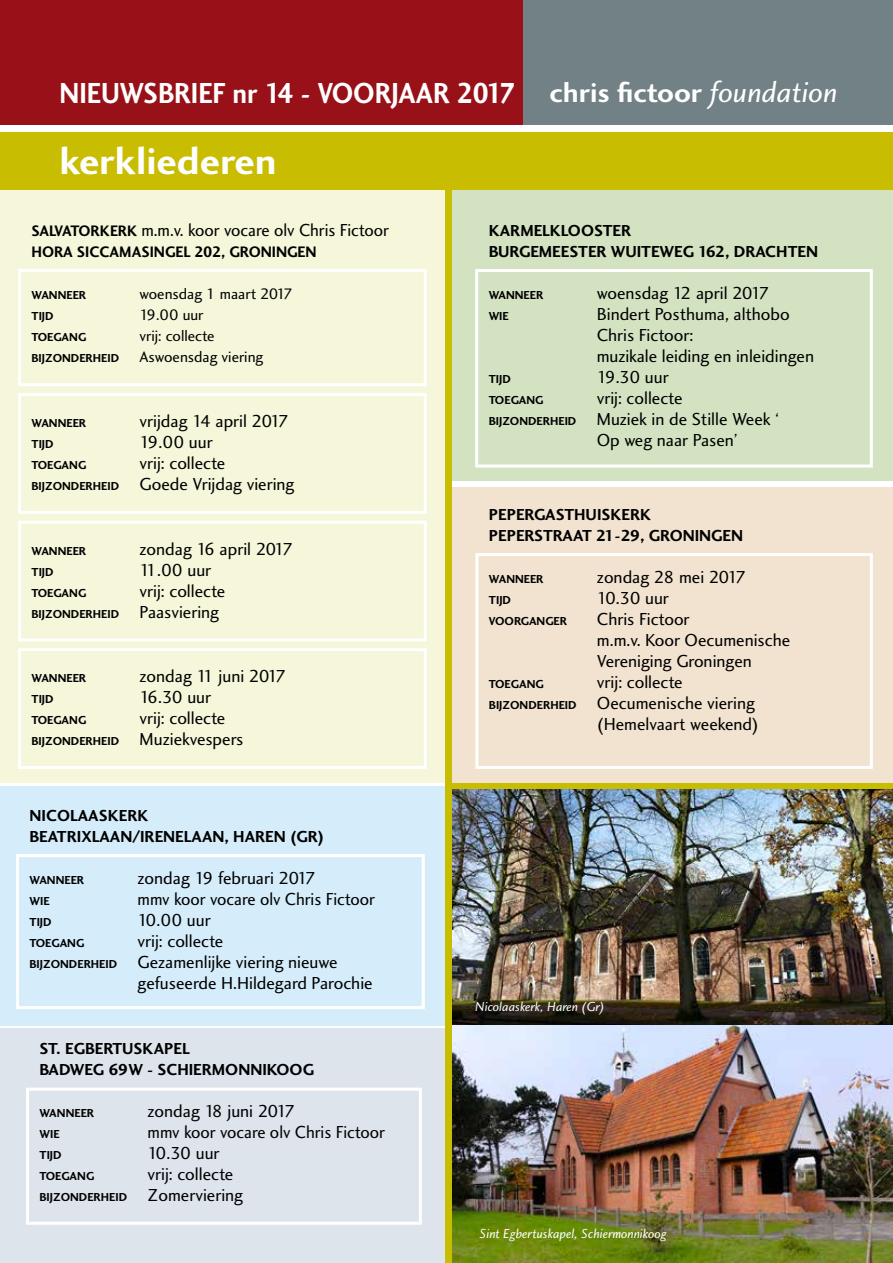
<style>
.page{position:relative;width:893px;height:1263px;background:#fff}
.page>*{position:absolute;margin:0;border:0;box-sizing:border-box;transform-origin:0 0}
.t1{font:39px "Charlotte Sans Bold Plain";color:#fff;scale:1.04 1}
.t2{font:30px "Charlotte Sans Bold Plain";color:#fff;scale:.91 1}
.t3{font:18px/21px "Charlotte Sans Book Plain";color:#000}
.t4{font:16.5px/21px "Charlotte Sans Bold Plain";color:#000}
.t5{font:15.75px "Charlotte Sans Book Plain";color:#000}
.t6{font:15.75px "Charlotte Sans Bold Plain";color:#000}
.t7{font:13.5px "Charlotte Sans Book Italic Plain";color:#fff}
.t8{font:12px "Charlotte Sans Bold Plain";color:#000}
.s1{font-size:28.5px}
.s2{font-family:"Charlotte Sans Book Italic Plain"}
.s3{font-family:"Charlotte Sans Bold Plain";font-size:15.75px}
.s4{font-family:"Charlotte Sans Bold Plain";font-size:12px}
.s5{font-family:"Charlotte Sans Book Plain";font-size:18px}
</style>
<div class="page">
<img style="left:452px;top:789px;width:441px;height:237px">
<div style="left:0;top:786px;width:445px;height:240px;background:#d5edfa"></div>
<div style="left:0;top:1029px;width:453px;height:234px;background:#dde4ec"></div>
<div style="left:451px;top:182px;width:442px;height:299px;background:#d3e3c2"></div>
<div style="left:0;top:182px;width:445px;height:601px;background:#f5f6da"></div>
<img style="left:451px;top:1026px;width:442px;height:237px">
<div style="left:514px;top:0;width:379px;height:125px;background:#728186"></div>
<div style="left:0;top:0;width:523px;height:125px;background:#981018"></div>
<div style="left:0;top:132px;width:893px;height:57px;background:#c8bd00"></div>
<div style="left:18px;top:269px;width:409px;height:117px;border:3px solid #fff"></div>
<div style="left:18px;top:393px;width:409px;height:121px;border:3px solid #fff"></div>
<div style="left:18px;top:521px;width:409px;height:120px;border:3px solid #fff"></div>
<div style="left:18px;top:648px;width:409px;height:121px;border:3px solid #fff"></div>
<div style="left:16px;top:854px;width:409px;height:155px;border:3px solid #fff"></div>
<div style="left:26px;top:1088px;width:396px;height:137px;border:3px solid #fff"></div>
<div style="left:475px;top:269px;width:398px;height:199px;border:3px solid #fff"></div>
<div style="left:451px;top:487px;width:442px;height:296px;background:#f1e3d0"></div>
<div style="left:475px;top:553px;width:398px;height:216px;border:3px solid #fff"></div>
<div style="left:445px;top:182px;width:6px;height:1081px;background:#c8bd00"></div>
<div style="left:448px;top:783px;width:445px;height:6px;background:#c8bd00"></div>
<h2 class="t2" style="left:60px;top:75px;width:856px">NIEUWSBRIEF nr 14 - VOORJAAR 2017 <span class="s1">chris fictoor</span> <span class="s2">foundation</span></h2>
<h1 class="t1" style="left:60px;top:137px;width:210px">kerkliederen</h1>
<p class="t3" style="left:32px;top:219px;width:359px"><span class="s3">SALVATORKERK</span> m.m.v. koor vocare olv Chris Fictoor</p>
<p class="t6" style="left:32px;top:242px;width:287px">HORA SICCAMASINGEL 202, GRONINGEN</p>
<p class="t8" style="left:32px;top:287px;width:56px">WANNEER</p>
<p class="t5" style="left:140px;top:284px;width:155px">woensdag 1 maart 2017</p>
<p class="t8" style="left:32px;top:308px;width:24px">TIJD</p>
<p class="t5" style="left:140px;top:305px;width:65px">19.00 uur</p>
<p class="t8" style="left:32px;top:329px;width:56px">TOEGANG</p>
<p class="t5" style="left:140px;top:326px;width:77px">vrij: collecte</p>
<p class="t8" style="left:32px;top:350px;width:89px">BIJZONDERHEID</p>
<p class="t5" style="left:140px;top:347px;width:125px">Aswoensdag viering</p>
<p class="t8" style="left:32px;top:416px;width:56px">WANNEER</p>
<p class="t3" style="left:140px;top:410px;width:151px">vrijdag 14 april 2017</p>
<p class="t8" style="left:32px;top:437px;width:24px">TIJD</p>
<p class="t3" style="left:140px;top:431px;width:75px">19.00 uur</p>
<p class="t8" style="left:32px;top:458px;width:56px">TOEGANG</p>
<p class="t3" style="left:32px;top:452px;width:264px;text-indent:108px">vrij: collecte<br><span class="s4">BIJZONDERHEID</span> Goede Vrijdag viering</p>
<p class="t8" style="left:32px;top:544px;width:56px">WANNEER</p>
<p class="t3" style="left:140px;top:538px;width:155px">zondag 16 april 2017</p>
<p class="t8" style="left:32px;top:565px;width:24px">TIJD</p>
<p class="t3" style="left:140px;top:559px;width:73px">11.00 uur</p>
<p class="t8" style="left:32px;top:586px;width:56px">TOEGANG</p>
<p class="t3" style="left:140px;top:580px;width:87px">vrij: collecte</p>
<p class="t8" style="left:32px;top:607px;width:189px">BIJZONDERHEID <span class="s5">Paasviering</span></p>
<p class="t8" style="left:32px;top:671px;width:56px">WANNEER</p>
<p class="t3" style="left:140px;top:666px;width:148px">zondag 11 juni 2017</p>
<p class="t8" style="left:32px;top:692px;width:24px">TIJD</p>
<p class="t3" style="left:140px;top:687px;width:73px">16.30 uur</p>
<p class="t8" style="left:32px;top:713px;width:56px">TOEGANG</p>
<p class="t3" style="left:140px;top:708px;width:87px">vrij: collecte</p>
<p class="t8" style="left:32px;top:734px;width:213px">BIJZONDERHEID <span class="s5">Muziekvespers</span></p>
<p class="t4" style="left:30px;top:805px;width:296px">NICOLAASKERK<br>BEATRIXLAAN/IRENELAAN, HAREN (GR)</p>
<p class="t8" style="left:30px;top:873px;width:56px">WANNEER</p>
<p class="t3" style="left:138px;top:867px;width:180px">zondag 19 februari 2017</p>
<p class="t8" style="left:30px;top:894px;width:22px">WIE</p>
<p class="t3" style="left:138px;top:888px;width:239px">mmv koor vocare olv Chris Fictoor</p>
<p class="t8" style="left:30px;top:915px;width:24px">TIJD</p>
<p class="t3" style="left:138px;top:909px;width:75px">10.00 uur</p>
<p class="t8" style="left:30px;top:936px;width:56px">TOEGANG</p>
<p class="t3" style="left:138px;top:930px;width:87px">vrij: collecte</p>
<p class="t3" style="left:30px;top:951px;width:310px"><span class="s4">BIJZONDERHEID</span> Gezamenlijke viering nieuwe</p>
<p class="t3" style="left:138px;top:972px;width:237px">gefuseerde H.Hildegard Parochie</p>
<p class="t4" style="left:40px;top:1038px;width:276px">ST. EGBERTUSKAPEL<br>BADWEG 69W - SCHIERMONNIKOOG</p>
<p class="t8" style="left:40px;top:1106px;width:56px">WANNEER</p>
<p class="t3" style="left:148px;top:1101px;width:149px">zondag 18 juni 2017</p>
<p class="t8" style="left:40px;top:1127px;width:22px">WIE</p>
<p class="t3" style="left:148px;top:1122px;width:239px">mmv koor vocare olv Chris Fictoor</p>
<p class="t8" style="left:40px;top:1148px;width:24px">TIJD</p>
<p class="t3" style="left:148px;top:1143px;width:73px">10.30 uur</p>
<p class="t8" style="left:40px;top:1169px;width:56px">TOEGANG</p>
<p class="t3" style="left:148px;top:1164px;width:87px">vrij: collecte</p>
<p class="t8" style="left:40px;top:1190px;width:205px">BIJZONDERHEID <span class="s5">Zomerviering</span></p>
<p class="t4" style="left:489px;top:220px;width:331px">KARMELKLOOSTER<br>BURGEMEESTER WUITEWEG 162, DRACHTEN</p>
<p class="t8" style="left:489px;top:288px;width:56px">WANNEER</p>
<p class="t3" style="left:597px;top:282px;width:174px">woensdag 12 april 2017</p>
<p class="t8" style="left:489px;top:309px;width:22px">WIE</p>
<p class="t3" style="left:597px;top:303px;width:219px">Bindert Posthuma, althobo<br>Chris Fictoor:<br>muzikale leiding en inleidingen</p>
<p class="t8" style="left:489px;top:372px;width:24px">TIJD</p>
<p class="t3" style="left:597px;top:366px;width:73px">19.30 uur</p>
<p class="t8" style="left:489px;top:393px;width:56px">TOEGANG</p>
<p class="t3" style="left:597px;top:387px;width:87px">vrij: collecte</p>
<p class="t3" style="left:489px;top:408px;width:292px"><span class="s4">BIJZONDERHEID</span> Muziek in de Stille Week ‘</p>
<p class="t3" style="left:597px;top:429px;width:143px">Op weg naar Pasen’</p>
<p class="t4" style="left:489px;top:504px;width:256px">PEPERGASTHUISKERK<br>PEPERSTRAAT 21-29, GRONINGEN</p>
<p class="t8" style="left:489px;top:572px;width:56px">WANNEER</p>
<p class="t3" style="left:597px;top:566px;width:151px">zondag 28 mei 2017</p>
<p class="t8" style="left:489px;top:593px;width:24px">TIJD</p>
<p class="t3" style="left:597px;top:587px;width:73px">10.30 uur</p>
<p class="t8" style="left:489px;top:614px;width:80px">VOORGANGER</p>
<p class="t3" style="left:597px;top:608px;width:195px">Chris Fictoor<br>m.m.v. Koor Oecumenische<br>Vereniging Groningen</p>
<p class="t8" style="left:489px;top:677px;width:56px">TOEGANG</p>
<p class="t3" style="left:597px;top:671px;width:87px">vrij: collecte</p>
<p class="t3" style="left:489px;top:692px;width:267px"><span class="s4">BIJZONDERHEID</span> Oecumenische viering</p>
<p class="t3" style="left:597px;top:713px;width:163px">(Hemelvaart weekend)</p>
<p class="t7" style="left:475px;top:999px;width:131px">Nicolaaskerk, Haren (Gr)</p>
<p class="t7" style="left:479px;top:1225px;width:189px">Sint Egbertuskapel, Schiermonnikoog</p>
</div>
